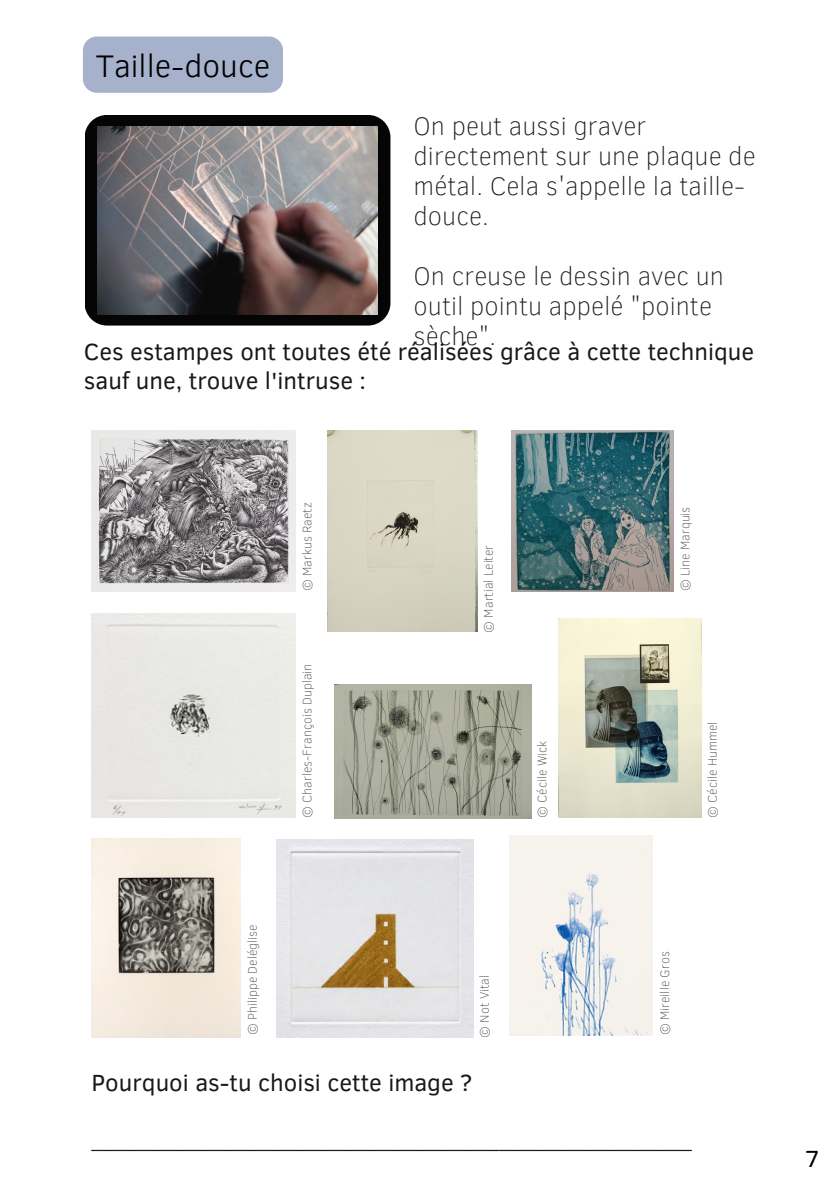
<style>
.page{position:relative;width:839px;height:1191px;background:#fff}
.page>*{position:absolute;margin:0;border:0;box-sizing:border-box;transform-origin:0 0}
.t1{font:300 32px "Clear Sans";color:#000}
.t2{font:100 26px/30px "Clear Sans";color:#191919}
.t3{font:24px/28.4px "Clear Sans";color:#191919}
.t4{font:24px "Clear Sans";color:#000}
.t5{font:100 12.8px "Clear Sans";color:#4f4948}
</style>
<div class="page">
<div style="left:83px;top:37px;width:200px;height:56px;background:#a6b2cb;border-radius:14px"></div>
<img style="left:91px;top:431px;width:204px;height:160px">
<img style="left:327px;top:431px;width:150px;height:201px">
<div style="left:91px;top:613px;width:204px;height:204px;background:#e8e9e5"></div>
<img style="left:334px;top:685px;width:197px;height:133px">
<img style="left:510px;top:836px;width:142px;height:199px">
<img style="left:91px;top:838px;width:149px;height:200px">
<img style="left:277px;top:840px;width:196px;height:198px">
<img style="left:511px;top:431px;width:162px;height:160px">
<img style="left:559px;top:618px;width:142px;height:200px">
<svg style="left:85px;top:115px;width:305px;height:211px;background:#151414"></svg>
<img style="left:97px;top:127px;width:281px;height:187px">
<h1 class="t1" style="left:96px;top:43px;width:176px">Taille-douce</h1>
<p class="t2" style="left:413px;top:110px;width:343px">On peut aussi graver directement sur une plaque de métal. Cela s'appelle la taille&shy;douce.</p>
<p class="t2" style="left:413px;top:260px;width:312px">On creuse le dessin avec un outil pointu appelé "pointe sèche".</p>
<p class="t3" style="left:84px;top:337px;width:671px">Ces estampes ont toutes été réalisées grâce à cette technique sauf une, trouve l'intruse :</p>
<p class="t5" style="left:297px;top:591px;width:90px;rotate:-90deg">© Markus Raetz</p>
<p class="t5" style="left:297px;top:818px;width:156px;rotate:-90deg">© Charles-François Duplain</p>
<p class="t5" style="left:479px;top:633px;width:89px;rotate:-90deg">© Martial Leiter</p>
<p class="t5" style="left:532px;top:818px;width:79px;rotate:-90deg">© Cécile Wick</p>
<p class="t5" style="left:675px;top:591px;width:86px;rotate:-90deg">© Line Marquis</p>
<p class="t5" style="left:703px;top:818px;width:98px;rotate:-90deg">© Cécile Hummel</p>
<p class="t5" style="left:243px;top:1035px;width:112px;rotate:-90deg">© Philippe Deléglise</p>
<p class="t5" style="left:475px;top:1038px;width:64px;rotate:-90deg">© Not Vital</p>
<p class="t3" style="left:91px;top:1067px;width:382px">Pourquoi as-tu choisi cette image ?</p>
<p class="t5" style="left:655px;top:1035px;width:85px;rotate:-90deg">© Mireille Gros</p>
<p class="t3" style="left:91px;top:1124px;width:601px">__________________________________________________</p>
<p class="t4" style="left:804px;top:1141px;width:16px">7</p>
</div>
